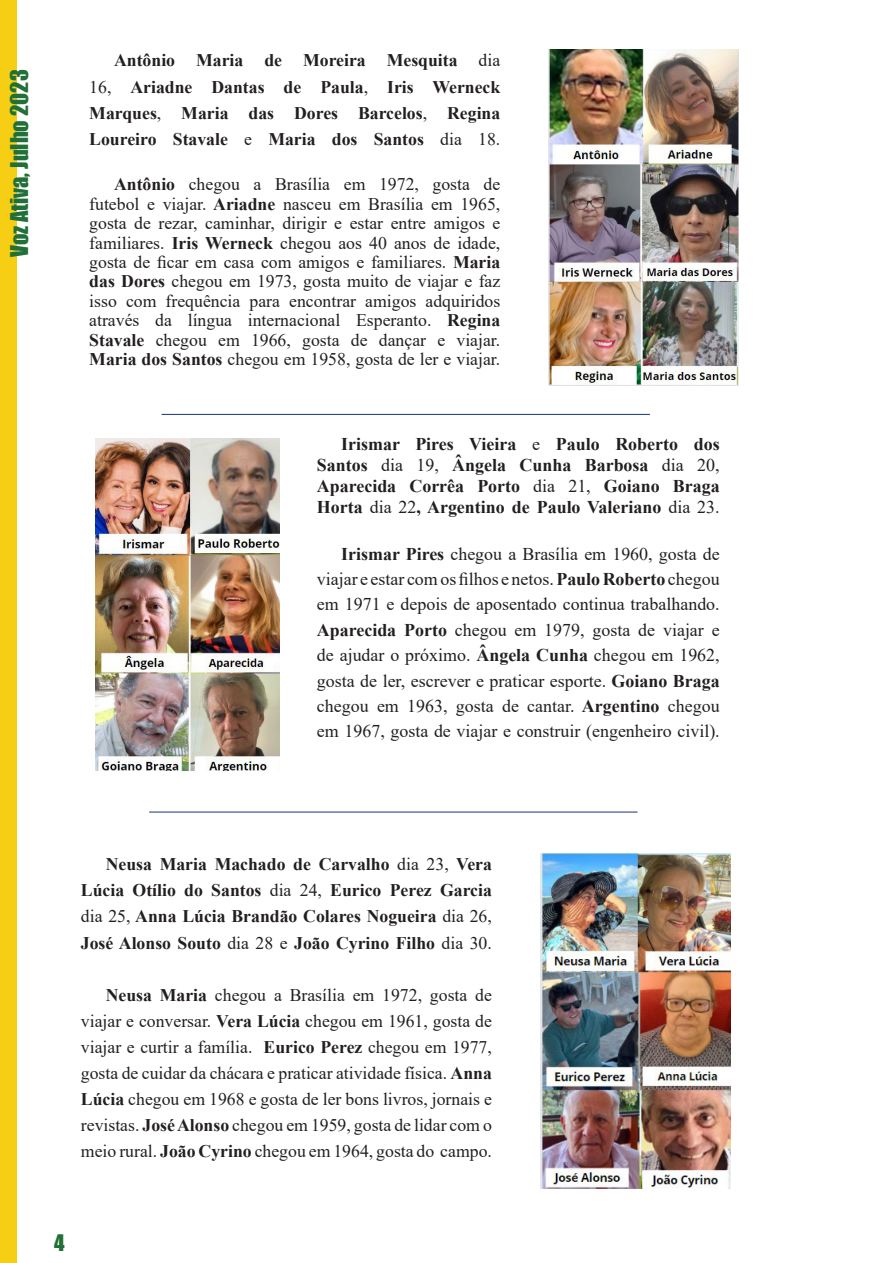
<style>
.page{position:relative;width:893px;height:1263px;background:#fff}
.page>*{position:absolute;margin:0;border:0;box-sizing:border-box;transform-origin:0 0}
.t1{font:22.5px "Impact";color:#207038}
.t2{font:21px "Impact";color:#217038}
.t3{font:18px/25.3px "Times New Roman";color:#231f20;text-align:justify}
.t4{font:700 18px/20.9px "Times New Roman";color:#231f20;text-align:justify}
.t5{font:17.7px/19.5px "Times New Roman";color:#231f20;text-align:justify}
.t6{font:700 17.7px/26.1px "Times New Roman";color:#231f20;text-align:justify}
.s1{font-weight:400}
.s2{font-weight:700}
</style>
<div class="page">
<div style="left:0;top:0;width:17px;height:1263px;background:#f6cf15"></div>
<img style="left:549px;top:50px;width:190px;height:335px">
<img style="left:540px;top:854px;width:191px;height:335px">
<img style="left:95px;top:439px;width:184px;height:332px">
<hr style="left:162px;top:414px;width:488px;height:1px;background:#253f8e">
<hr style="left:149px;top:811px;width:488px;height:1px;background:#253f8e">
<p class="t1" style="left:2px;top:257px;width:189px;rotate:-90deg">Voz Ativa, Julho 2023</p>
<p class="t6" style="left:89px;top:47px;width:412px;text-indent:25px">Antônio Maria de Moreira Mesquita <span class="s1">dia 16,</span> Ariadne Dantas de Paula<span class="s1">,</span> Iris Werneck Marques<span class="s1">,</span> Maria das Dores Barcelos<span class="s1">,</span> Regina Loureiro Stavale <span class="s1">e</span> Maria dos Santos <span class="s1">dia 18.</span></p>
<p class="t5" style="left:89px;top:174px;width:413px;text-indent:25px"><span class="s2">Antônio</span> chegou a Brasília em 1972, gosta de futebol e viajar. <span class="s2">Ariadne</span> nasceu em Brasília em 1965, gosta de rezar, caminhar, dirigir e estar entre amigos e familiares. <span class="s2">Iris Werneck</span> chegou aos 40 anos de idade, gosta de ficar em casa com amigos e familiares. <span class="s2">Maria das Dores</span> chegou em 1973, gosta muito de viajar e faz isso com frequência para encontrar amigos adquiridos através da língua internacional Esperanto. <span class="s2">Regina Stavale</span> chegou em 1966, gosta de dançar e viajar.<br><span class="s2">Maria dos Santos</span> chegou em 1958, gosta de ler e viajar.</p>
<p class="t4" style="left:317px;top:433px;width:404px;text-indent:24px">Irismar Pires Vieira <span class="s1">e</span> Paulo Roberto dos Santos <span class="s1">dia 19,</span> Ângela Cunha Barbosa <span class="s1">dia 20, </span>Aparecida Corrêa Porto <span class="s1">dia 21,</span> Goiano Braga Horta <span class="s1">dia 22</span>, Argentino de Paulo Valeriano <span class="s1">dia 23.</span></p>
<p class="t3" style="left:317px;top:540px;width:404px;text-indent:24px"><span class="s2">Irismar Pires</span> chegou a Brasília em 1960, gosta de viajar e estar com os filhos e netos. <span class="s2">Paulo Roberto</span> chegou em 1971 e depois de aposentado continua trabalhando.<br><span class="s2">Aparecida Porto</span> chegou em 1979, gosta de viajar e de ajudar o próximo. <span class="s2">Ângela Cunha</span> chegou em 1962, gosta de ler, escrever e praticar esporte. <span class="s2">Goiano Braga </span>chegou em 1963, gosta de cantar. <span class="s2">Argentino</span> chegou em 1967, gosta de viajar e construir (engenheiro civil).</p>
<p class="t6" style="left:81px;top:851px;width:413px;text-indent:25px">Neusa Maria Machado de Carvalho <span class="s1">dia 23,</span> Vera Lúcia Otílio do Santos <span class="s1">dia 24,</span> Eurico Perez Garcia <span class="s1">dia 25,</span> Anna Lúcia Brandão Colares Nogueira <span class="s1">dia 26, </span>José Alonso Souto <span class="s1">dia 28 e</span> João Cyrino Filho <span class="s1">dia 30.</span></p>
<p class="t5" style="left:81px;top:981px;width:413px;line-height:26.1px;text-indent:25px"><span class="s2">Neusa Maria</span> chegou a Brasília em 1972, gosta de viajar e conversar. <span class="s2">Vera Lúcia</span> chegou em 1961, gosta de viajar e curtir a família. <span class="s2">Eurico Perez</span> chegou em 1977, gosta de cuidar da chácara e praticar atividade física. <span class="s2">Anna Lúcia</span> chegou em 1968 e gosta de ler bons livros, jornais e revistas. <span class="s2">José Alonso</span> chegou em 1959, gosta de lidar com o meio rural. <span class="s2">João Cyrino</span> chegou em 1964, gosta do campo.</p>
<p class="t2" style="left:54px;top:1226px;width:12px">4</p>
</div>
